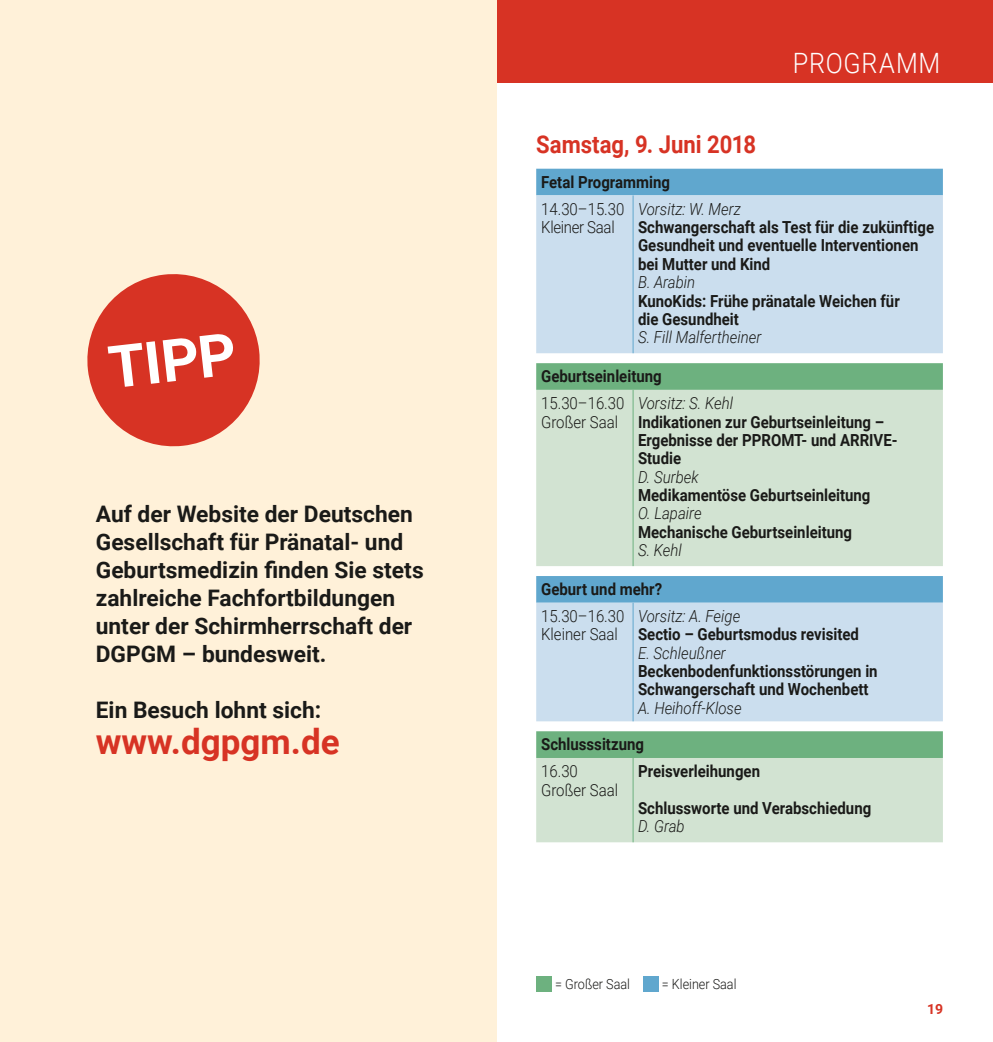
<style>
.page{position:relative;width:993px;height:1042px;background:#fff}
.page>*{position:absolute;margin:0;border:0;box-sizing:border-box;transform-origin:0 0}
.t1{font:700 58.8px "Roboto";color:#fff}
.t2{font:700 35px "Roboto";color:#d73324}
.t3{font:300 28px "Roboto";letter-spacing:.03em;color:#fff;scale:.9 1}
.t4{font:700 24.5px "Roboto";color:#d73324;scale:.9 1}
.t5{font:700 22.75px/28px "Roboto";color:#1a1a18}
.t6{font:700 16.62px/18.4px "Roboto";color:#1a1a18;scale:.9 1}
.t7{font:italic 300 16.62px "Roboto";color:#1a1a18;scale:.9 1}
.t8{font:300 16.62px/18.4px "Roboto";color:#1a1a18;scale:.9 1}
.t9{font:300 16.62px/18.4px "Roboto";letter-spacing:-.02em;color:#1a1a18;scale:.9 1}
.t10{font:300 14px "Roboto";color:#1a1a18;scale:.9 1}
.t11{font:700 14px "Roboto";color:#d73324}
</style>
<div class="page">
<div style="left:496px;top:0;width:496px;height:83px;background:#d73324"></div>
<div style="left:0;top:0;width:496px;height:1042px;background:#fff1d9"></div>
<div style="left:536px;top:976px;width:16px;height:16px;background:#6db17f"></div>
<div style="left:642px;top:976px;width:16px;height:16px;background:#60a7ce"></div>
<div style="left:536px;top:169px;width:406px;height:26px;background:#60a7ce"></div>
<div style="left:536px;top:195px;width:406px;height:159px;background:#cbdeee"></div>
<svg style="left:536px;top:363px;width:406px;height:27px;background:#6fb280"></svg>
<svg style="left:536px;top:390px;width:406px;height:452px;background:#c5dcd6"></svg>
<hr style="left:632px;top:758px;width:1px;height:84px;background:#6db17f">
<hr style="left:632px;top:195px;width:1px;height:158px;background:#60a7ce">
<hr style="left:632px;top:390px;width:1px;height:176px;background:#6db17f">
<hr style="left:632px;top:603px;width:1px;height:118px;background:#60a7ce">
<svg style="left:87px;top:274px;width:173px;height:173px"></svg>
<h1 class="t1" style="left:105px;top:326px;width:129px;rotate:-6deg">TIPP</h1>
<h3 class="t5" style="left:96px;top:498px;width:329px">Auf der Website der Deutschen<br>Gesellschaft für Pränatal- und<br>Geburtsmedizin finden Sie stets zahlreiche Fachfortbildungen unter der Schirmherrschaft der<br>DGPGM – bundesweit.</h3>
<h3 class="t5" style="left:96px;top:694px;width:227px">Ein Besuch lohnt sich:</h3>
<h2 class="t2" style="left:96px;top:717px;width:245px">www.dgpgm.de</h2>
<h3 class="t3" style="left:792px;top:44px;width:165px">PROGRAMM</h3>
<h3 class="t4" style="left:536px;top:127px;width:245px">Samstag, 9. Juni 2018</h3>
<p class="t6" style="left:541px;top:172px;width:145px">Fetal Programming</p>
<p class="t9" style="left:541px;top:199px;width:94px">14.30–15.30<br>Kleiner Saal</p>
<p class="t7" style="left:638px;top:197px;width:116px">Vorsitz: W. Merz</p>
<p class="t6" style="left:638px;top:217px;width:330px">Schwangerschaft als Test für die zukünftige<br>Gesundheit und eventuelle Interventionen bei Mutter und Kind</p>
<p class="t7" style="left:638px;top:271px;width:65px">B. Arabin</p>
<p class="t6" style="left:637px;top:291px;width:292px">KunoKids: Frühe pränatale Weichen für die Gesundheit</p>
<p class="t7" style="left:637px;top:326px;width:138px">S. Fill Malfertheiner</p>
<p class="t6" style="left:541px;top:367px;width:135px">Geburtseinleitung</p>
<p class="t8" style="left:541px;top:393px;width:94px">15.30–16.30<br>Großer Saal</p>
<p class="t7" style="left:637px;top:391px;width:107px">Vorsitz: S. Kehl</p>
<p class="t6" style="left:637px;top:412px;width:290px">Indikationen zur Geburtseinleitung –<br>Ergebnisse der PPROMT- und ARRIVE-<br>Studie</p>
<p class="t7" style="left:637px;top:465px;width:69px">D. Surbek</p>
<p class="t6" style="left:637px;top:485px;width:260px">Medikamentöse Geburtseinleitung</p>
<p class="t7" style="left:637px;top:502px;width:72px">O. Lapaire</p>
<p class="t6" style="left:637px;top:522px;width:239px">Mechanische Geburtseinleitung</p>
<p class="t7" style="left:637px;top:538px;width:50px">S. Kehl</p>
<p class="t6" style="left:541px;top:579px;width:136px">Geburt und mehr?</p>
<p class="t8" style="left:541px;top:606px;width:94px">15.30–16.30<br>Kleiner Saal</p>
<p class="t7" style="left:637px;top:604px;width:115px">Vorsitz: A. Feige</p>
<p class="t6" style="left:637px;top:624px;width:247px">Sectio – Geburtsmodus revisited</p>
<p class="t7" style="left:637px;top:641px;width:99px">E. Schleußner</p>
<p class="t6" style="left:637px;top:661px;width:268px">Beckenbodenfunktionsstörungen in<br>Schwangerschaft und Wochenbett</p>
<p class="t7" style="left:637px;top:696px;width:116px">A. Heihoff-Klose</p>
<p class="t6" style="left:541px;top:735px;width:116px">Schlusssitzung</p>
<p class="t8" style="left:541px;top:761px;width:87px">16.30<br>Großer Saal</p>
<p class="t6" style="left:637px;top:761px;width:137px">Preisverleihungen</p>
<p class="t6" style="left:637px;top:798px;width:260px">Schlussworte und Verabschiedung</p>
<p class="t7" style="left:637px;top:815px;width:53px">D. Grab</p>
<p class="t10" style="left:555px;top:974px;width:85px">= Großer Saal</p>
<p class="t10" style="left:661px;top:974px;width:84px">= Kleiner Saal</p>
<p class="t11" style="left:926px;top:999px;width:18px">19</p>
</div>
